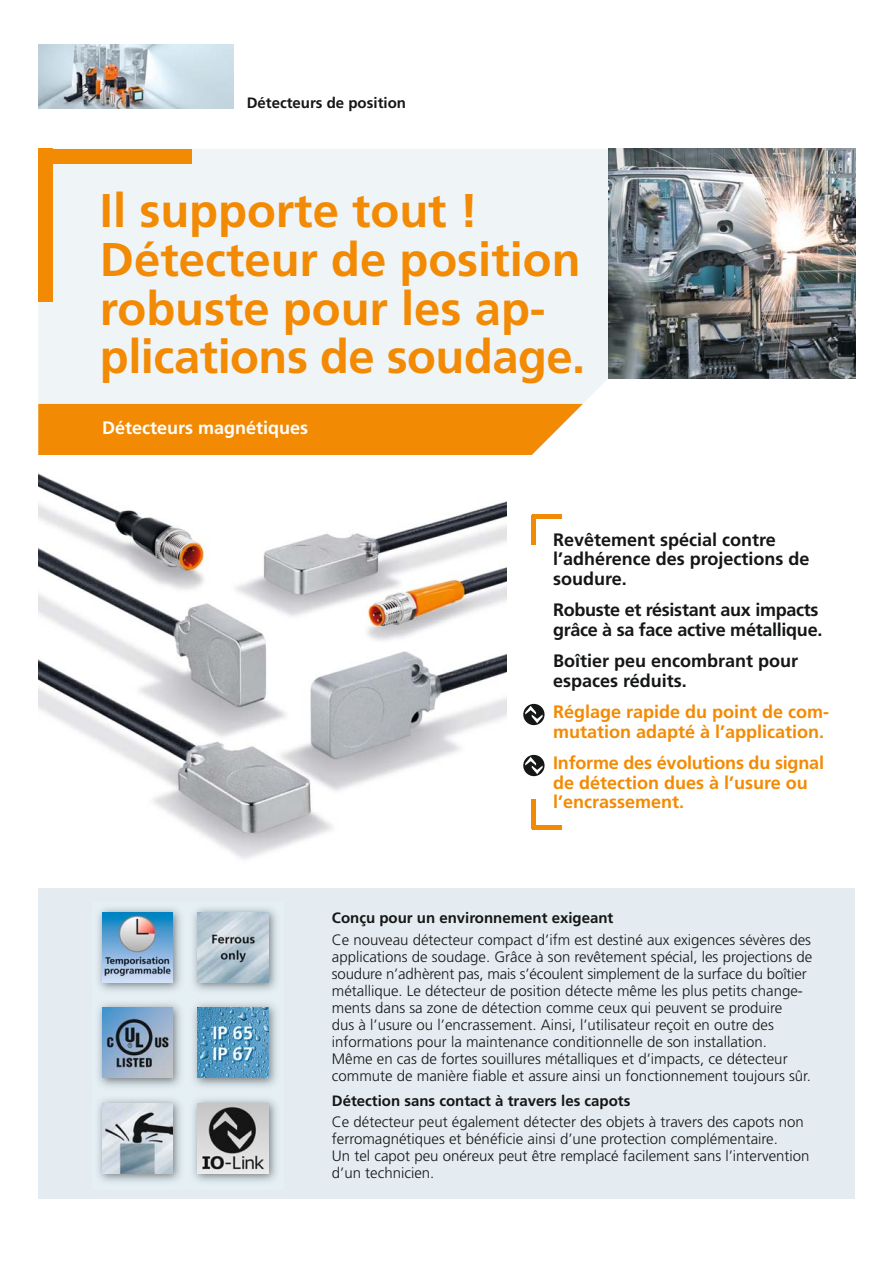
<style>
.page{position:relative;width:893px;height:1263px;background:#fff}
.page>*{position:absolute;margin:0;border:0;box-sizing:border-box;transform-origin:0 0}
.t1{font:700 47.25px/48.9px "Frutiger LT Com";color:#f38a03}
.t2{font:700 18px/19.2px "Frutiger LT Com";color:#151616}
.t3{font:700 18px/19.2px "Frutiger LT Com";color:#f38a03}
.t4{font:700 18px "Frutiger LT Com";color:#fff}
.t5{font:300 15px/17px "Frutiger LT Com";color:#151616}
.t6{font:700 15px "Frutiger LT Com";color:#151616}
</style>
<div class="page">
<img style="left:38px;top:473px;width:468px;height:416px">
<div style="left:38px;top:889px;width:817px;height:310px;background:#e4ecf1"></div>
<div style="left:38px;top:149px;width:570px;height:255px;background:#eff4f7"></div>
<img style="left:608px;top:149px;width:247px;height:229px">
<div style="left:38px;top:404px;width:545px;height:51px;background:#f38a03"></div>
<div style="left:38px;top:149px;width:153px;height:15px;background:#f38a03"></div>
<div style="left:38px;top:149px;width:15px;height:153px;background:#f38a03"></div>
<img style="left:98px;top:908px;width:179px;height:274px">
<img style="left:102px;top:912px;width:70px;height:70px">
<img style="left:188px;top:908px;width:1px;height:185px">
<img style="left:198px;top:912px;width:70px;height:70px">
<img style="left:102px;top:1008px;width:70px;height:70px">
<img style="left:98px;top:1093px;width:179px;height:1px">
<img style="left:102px;top:1103px;width:70px;height:71px">
<img style="left:198px;top:1103px;width:70px;height:71px">
<img style="left:198px;top:1008px;width:70px;height:70px">
<hr style="left:531px;top:515px;width:30px;height:4px;background:#f38a03">
<div style="left:531px;top:515px;width:5px;height:29px;background:#f38a03"></div>
<hr style="left:531px;top:825px;width:30px;height:4px;background:#f38a03">
<div style="left:531px;top:800px;width:5px;height:29px;background:#f38a03"></div>
<img style="left:38px;top:45px;width:196px;height:63px">
<svg style="left:523px;top:704px;width:21px;height:21px"></svg>
<svg style="left:525px;top:706px;width:17px;height:17px"></svg>
<svg style="left:523px;top:755px;width:21px;height:21px"></svg>
<svg style="left:525px;top:757px;width:17px;height:17px"></svg>
<p class="t6" style="left:247px;top:97px;width:161px">Détecteurs de position</p>
<h1 class="t1" style="left:100px;top:190px;width:487px">Il supporte tout !<br>Détecteur de position robuste pour les ap&shy;plications de soudage.</h1>
<p class="t4" style="left:102px;top:420px;width:208px">Détecteurs magnétiques</p>
<p class="t2" style="left:553px;top:532px;width:258px">Revêtement spécial contre l’adhérence des projections de soudure.</p>
<p class="t2" style="left:553px;top:602px;width:271px">Robuste et résistant aux impacts grâce à sa face active métallique.</p>
<p class="t2" style="left:553px;top:653px;width:247px">Boîtier peu encombrant pour espaces réduits.</p>
<p class="t3" style="left:553px;top:704px;width:278px">Réglage rapide du point de com&shy;mutation adapté à l’application.</p>
<p class="t3" style="left:553px;top:755px;width:272px">Informe des évolutions du signal de détection dues à l’usure ou l’encrassement.</p>
<p class="t6" style="left:332px;top:912px;width:283px">Conçu pour un environnement exigeant</p>
<p class="t5" style="left:332px;top:932px;width:482px">Ce nouveau détecteur compact d’ifm est destiné aux exigences sévères des applications de soudage. Grâce à son revêtement spécial, les projections de soudure n’adhèrent pas, mais s’écoulent simplement de la surface du boîtier métallique. Le détecteur de position détecte même les plus petits change&shy;ments dans sa zone de détection comme ceux qui peuvent se produire<br>dus à l’usure ou l’encrassement. Ainsi, l’utilisateur reçoit en outre des informations pour la maintenance conditionnelle de son installation.<br>Même en cas de fortes souillures métalliques et d’impacts, ce détecteur commute de manière fiable et assure ainsi un fonctionnement toujours sûr.</p>
<p class="t6" style="left:332px;top:1095px;width:300px">Détection sans contact à travers les capots</p>
<p class="t5" style="left:332px;top:1115px;width:479px">Ce détecteur peut également détecter des objets à travers des capots non ferromagnétiques et bénéficie ainsi d’une protection complémentaire.<br>Un tel capot peu onéreux peut être remplacé facilement sans l’intervention d’un technicien.</p>
</div>
